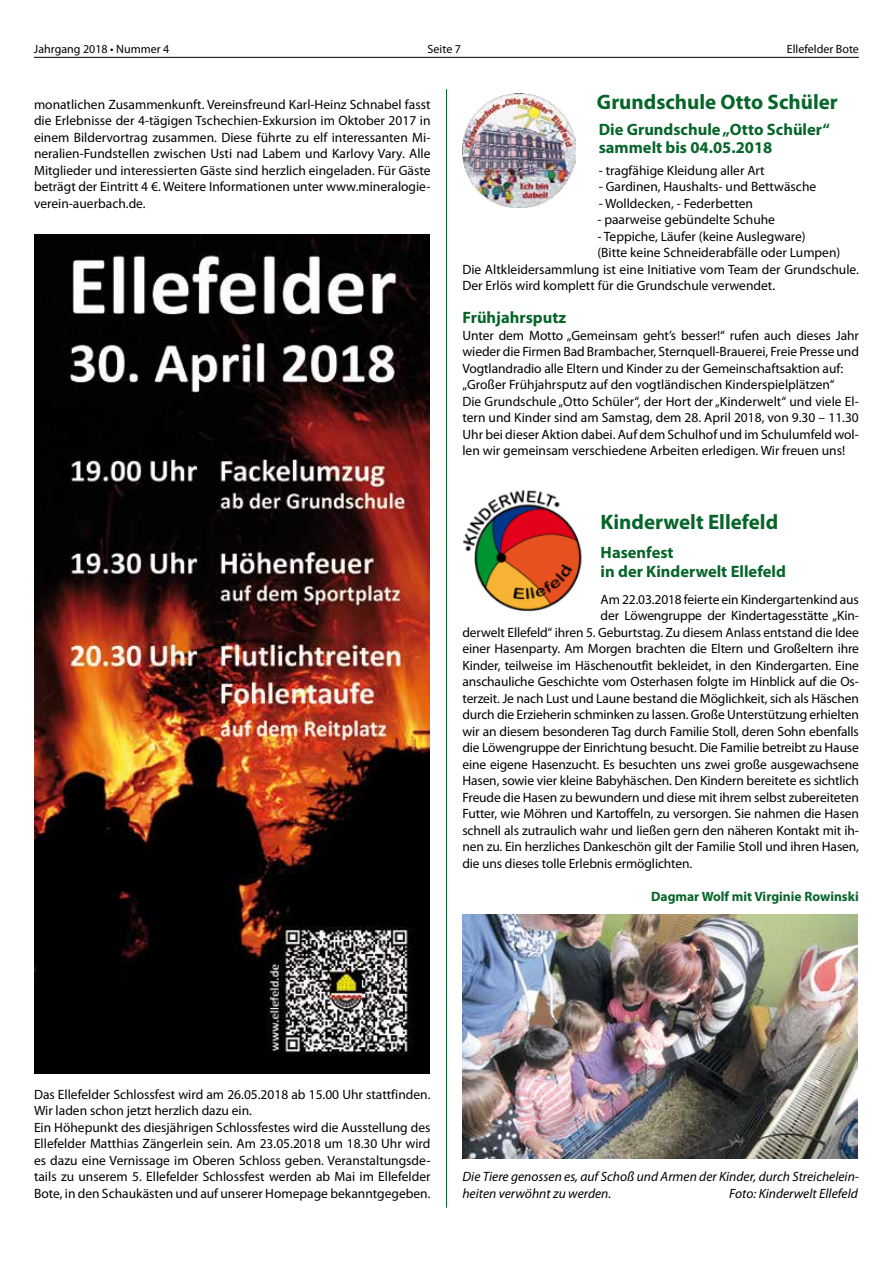
<style>
.page{position:relative;width:893px;height:1263px;background:#fff}
.page>*{position:absolute;margin:0;border:0;box-sizing:border-box;transform-origin:0 0}
.t1{font:700 21px "Myriad Pro";color:#066528}
.t2{font:700 16.5px/18px "Myriad Pro";color:#066528}
.t3{font:13.5px/16.5px "Myriad Pro";letter-spacing:-.005em;color:#000}
.t4{font:italic 13.5px/16.5px "Myriad Pro";color:#000}
.t5{font:700 13.5px "Myriad Pro";color:#066528}
.t6{font:12px "Myriad Pro";color:#000}
</style>
<div class="page">
<hr style="left:34px;top:57px;width:825px;height:1px;background:#000">
<hr style="left:446px;top:89px;width:1px;height:1119px;background:#066528">
<img style="left:462px;top:914px;width:396px;height:245px">
<img style="left:462px;top:94px;width:114px;height:114px">
<img style="left:463px;top:490px;width:119px;height:122px">
<img style="left:34px;top:235px;width:395px;height:838px">
<p class="t6" style="left:34px;top:42px;width:137px">Jahrgang 2018 • Nummer 4</p>
<p class="t6" style="left:428px;top:42px;width:35px">Seite 7</p>
<p class="t6" style="left:787px;top:42px;width:74px">Ellefelder Bote</p>
<h1 class="t1" style="left:597px;top:88px;width:242px">Grundschule Otto Schüler</h1>
<p class="t2" style="left:599px;top:120px;width:233px">Die Grundschule „Otto Schüler“ sammelt bis 04.05.2018</p>
<p class="t3" style="left:599px;top:162px;width:168px">- tragfähige Kleidung aller Art</p>
<p class="t3" style="left:599px;top:178px;width:219px">- Gardinen, Haushalts- und Bettwäsche</p>
<p class="t3" style="left:599px;top:195px;width:156px">- Wolldecken, - Federbetten</p>
<p class="t3" style="left:597px;top:211px;width:179px">- paarweise gebündelte Schuhe</p>
<p class="t3" style="left:597px;top:228px;width:210px">- Teppiche, Läufer (keine Auslegware)</p>
<p class="t3" style="left:597px;top:244px;width:244px">(Bitte keine Schneiderabfälle oder Lumpen)</p>
<p class="t3" style="left:462px;top:261px;width:398px">Die Altkleidersammlung ist eine Initiative vom Team der Grundschule.</p>
<p class="t3" style="left:462px;top:277px;width:314px">Der Erlös wird komplett für die Grundschule verwendet.</p>
<p class="t2" style="left:462px;top:307px;width:105px">Frühjahrsputz</p>
<p class="t3" style="left:462px;top:327px;width:398px">Unter dem Motto „Gemeinsam geht’s besser!“ rufen auch dieses Jahr wieder die Firmen Bad Brambacher, Sternquell-Brauerei, Freie Presse und Vogtlandradio alle Eltern und Kinder zu der Gemeinschaftsaktion auf: „Großer Frühjahrsputz auf den vogtländischen Kinderspielplätzen“<br>Die Grundschule „Otto Schüler“, der Hort der „Kinderwelt“ und viele El&shy;tern und Kinder sind am Samstag, dem 28. April 2018, von 9.30 – 11.30<br>Uhr bei dieser Aktion dabei. Auf dem Schulhof und im Schulumfeld wol&shy;len wir gemeinsam verschiedene Arbeiten erledigen. Wir freuen uns!</p>
<p class="t3" style="left:34px;top:96px;width:398px;text-align:justify">monatlichen Zusammenkunft. Vereinsfreund Karl-Heinz Schnabel fasst die Erlebnisse der 4-tägigen Tschechien-Exkursion im Oktober 2017 in einem Bildervortrag zusammen. Diese führte zu elf interessanten Mi&shy;neralien-Fundstellen zwischen Usti nad Labem und Karlovy Vary. Alle Mitglieder und interessierten Gäste sind herzlich eingeladen. Für Gäste beträgt der Eintritt 4 €. Weitere Informationen unter www.mineralogie&shy;verein-auerbach.de.</p>
<h1 class="t1" style="left:601px;top:508px;width:179px">Kinderwelt Ellefeld</h1>
<p class="t2" style="left:601px;top:542px;width:187px;line-height:19.5px">Hasenfest<br>in der Kinderwelt Ellefeld</p>
<p class="t3" style="left:601px;top:591px;width:260px">Am 22.03.2018 feierte ein Kindergartenkind aus</p>
<p class="t3" style="left:601px;top:607px;width:260px">der Löwengruppe der Kindertagesstätte „Kin-</p>
<p class="t3" style="left:462px;top:624px;width:398px">derwelt Ellefeld“ ihren 5. Geburtstag. Zu diesem Anlass entstand die Idee</p>
<p class="t3" style="left:462px;top:640px;width:398px">einer Hasenparty. Am Morgen brachten die Eltern und Großeltern ihre</p>
<p class="t3" style="left:462px;top:657px;width:398px">Kinder, teilweise im Häschenoutfit bekleidet, in den Kindergarten. Eine</p>
<p class="t3" style="left:462px;top:673px;width:398px">anschauliche Geschichte vom Osterhasen folgte im Hinblick auf die Os-</p>
<p class="t3" style="left:462px;top:690px;width:398px">terzeit. Je nach Lust und Laune bestand die Möglichkeit, sich als Häschen</p>
<p class="t3" style="left:462px;top:706px;width:398px">durch die Erzieherin schminken zu lassen. Große Unterstützung erhielten</p>
<p class="t3" style="left:462px;top:723px;width:398px">wir an diesem besonderen Tag durch Familie Stoll, deren Sohn ebenfalls</p>
<p class="t3" style="left:462px;top:739px;width:398px">die Löwengruppe der Einrichtung besucht. Die Familie betreibt zu Hause</p>
<p class="t3" style="left:462px;top:756px;width:398px">eine eigene Hasenzucht. Es besuchten uns zwei große ausgewachsene</p>
<p class="t3" style="left:462px;top:772px;width:398px">Hasen, sowie vier kleine Babyhäschen. Den Kindern bereitete es sichtlich</p>
<p class="t3" style="left:462px;top:788px;width:398px">Freude die Hasen zu bewundern und diese mit ihrem selbst zubereiteten</p>
<p class="t3" style="left:462px;top:805px;width:398px">Futter, wie Möhren und Kartoffeln, zu versorgen. Sie nahmen die Hasen</p>
<p class="t3" style="left:462px;top:821px;width:398px">schnell als zutraulich wahr und ließen gern den näheren Kontakt mit ih-</p>
<p class="t3" style="left:462px;top:838px;width:398px">nen zu. Ein herzliches Dankeschön gilt der Familie Stoll und ihren Hasen,</p>
<p class="t3" style="left:462px;top:854px;width:231px">die uns dieses tolle Erlebnis ermöglichten.</p>
<p class="t5" style="left:651px;top:887px;width:209px">Dagmar Wolf mit Virginie Rowinski</p>
<p class="t3" style="left:34px;top:1086px;width:398px">Das Ellefelder Schlossfest wird am 26.05.2018 ab 15.00 Uhr stattfinden.<br>Wir laden schon jetzt herzlich dazu ein.<br>Ein Höhepunkt des diesjährigen Schlossfestes wird die Ausstellung des Ellefelder Matthias Zängerlein sein. Am 23.05.2018 um 18.30 Uhr wird es dazu eine Vernissage im Oberen Schloss geben. Veranstaltungsde&shy;tails zu unserem 5. Ellefelder Schlossfest werden ab Mai im Ellefelder Bote, in den Schaukästen und auf unserer Homepage bekanntgegeben.</p>
<p class="t4" style="left:462px;top:1168px;width:398px">Die Tiere genossen es, auf Schoß und Armen der Kinder, durch Streichelein&shy;heiten verwöhnt zu werden.</p>
<p class="t4" style="left:729px;top:1185px;width:130px">Foto: Kinderwelt Ellefeld</p>
</div>
